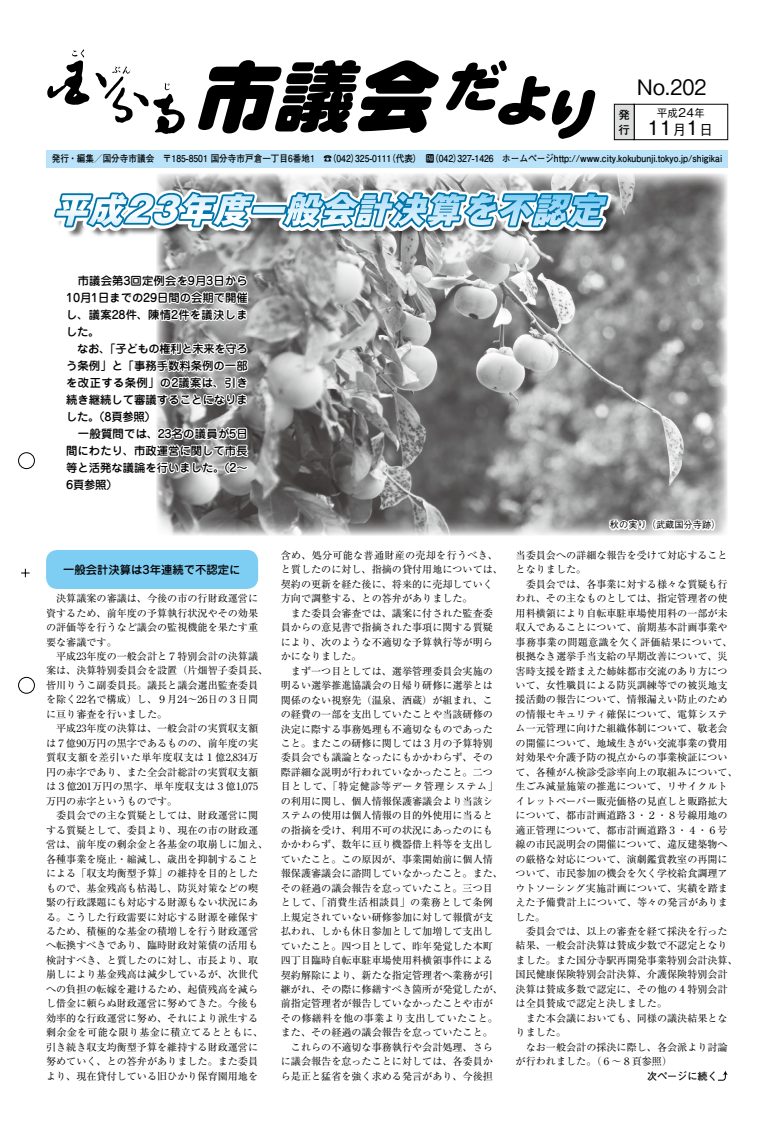
<style>
.page{position:relative;width:774px;height:1146px;background:#fff}
.page>*{position:absolute;margin:0;border:0;box-sizing:border-box;transform-origin:0 0}
.t1{font:italic 800 34px "Gothic MB101 Pro";color:#fff}
.t2{font:500 21.3px "Gothic BBB Pr 6";color:#000}
.t3{font:500 19.8px "Gothic BBB Pr 6";color:#000}
.t4{font:500 11.3px/17px "Jun 34 Pro";color:#000}
.t5{font:700 11.3px/14.9px "Futo Go B101 Pr 6";color:#000}
.t6{font:500 10.6px "Gothic BBB Pr 6";color:#000}
.t7{font:10.1px/14.5px "Ryumin Pr 6";color:#000}
.t8{font:700 10.1px "Futo Go B101 Pr 6";color:#000}
.t9{font:700 9.6px "Futo Go B101 Pr 6";color:#000;scale:.9 1}
.t10{font:500 9.2px "Gothic BBB Pr 6";color:#000}
.s1{font-size:12px}
.s2{font-size:14.2px}
.s3{font-family:"Edisys OTF Gaiji";font-weight:400}
</style>
<div class="page">
<div style="left:46px;top:150px;width:682px;height:17px;background:#bae3f9"></div>
<svg style="left:18px;top:452px;width:17px;height:241px"></svg>
<div style="left:634px;top:104px;width:94px;height:36px;border:1px solid #000"></div>
<div style="left:614px;top:104px;width:20px;height:36px;background:#dcdddd"></div>
<div style="left:614px;top:104px;width:20px;height:36px;border:1px solid #000"></div>
<svg style="left:47px;top:49px;width:138px;height:85px"></svg>
<svg style="left:198px;top:60px;width:241px;height:73px"></svg>
<svg style="left:446px;top:60px;width:149px;height:79px"></svg>
<div style="left:46px;top:550px;width:212px;height:39px;background:#7ecef4;border-radius:11px"></div>
<svg style="left:718px;top:1070px;width:10px;height:10px"></svg>
<svg style="left:54px;top:173px;width:663px;height:363px"></svg>
<p class="t5" style="left:618px;top:107px;width:13px">発行</p>
<h2 class="t2" style="left:637px;top:70px;width:71px">No.202</h2>
<p class="t6" style="left:657px;top:105px;width:50px">平成<span class="s1">24</span>年</p>
<h3 class="t3" style="left:647px;top:111px;width:67px">11<span class="s2">月</span>1<span class="s2">日</span></h3>
<p class="t9" style="left:52px;top:151px;width:746px">発行・編集／国分寺市議会　〒185-8501 国分寺市戸倉一丁目6番地1　☎（042）325-0111（代表）　<span class="s3">思</span>（042）327-1426　ホームページhttp://www.city.kokubunji.tokyo.jp/shigikai</p>
<h1 class="t1" style="left:53px;top:181px;width:563px">平成23年度一般会計決算を不認定</h1>
<p class="t4" style="left:66px;top:271px;width:183px">　市議会第3回定例会を9月3日から<br>10月1日までの29日間の会期で開催し、議案28件、陳情2件を議決しました。<br>　なお、「子どもの権利と未来を守ろう条例」と「事務手数料条例の一部を改正する条例」の2議案は、引き続き継続して審議することになりました。（8頁参照）<br>　一般質問では、23名の議員が5日間にわたり、市政運営に関して市長等と活発な議論を行いました。（2〜<br>6頁参照）</p>
<p class="t4" style="left:63px;top:559px;width:179px">一般会計決算は3年連続で不認定に</p>
<p class="t7" style="left:46px;top:590px;width:224px">　決算議案の審議は、今後の市の行財政運営に資するため、前年度の予算執行状況やその効果の評価等を行うなど議会の監視機能を果たす重要な審議です。<br>　平成23年度の一般会計と7特別会計の決算議案は、決算特別委員会を設置（片畑智子委員長、皆川りうこ副委員長。議長と議会選出監査委員を除く22名で構成）し、9月24〜26日の3日間に亘り審査を行いました。<br>　平成23年度の決算は、一般会計の実質収支額は7億90万円の黒字であるものの、前年度の実質収支額を差引いた単年度収支は1億2,834万円の赤字であり、また全会計総計の実質収支額は3億201万円の黒字、単年度収支は3億1,075万円の赤字というものです。<br>　委員会での主な質疑としては、財政運営に関する質疑として、委員より、現在の市の財政運営は、前年度の剰余金と各基金の取崩しに加え、各種事業を廃止・縮減し、歳出を抑制することによる「収支均衡型予算」の維持を目的としたもので、基金残高も枯渇し、防災対策などの喫緊の行政課題にも対応する財源もない状況にある。こうした行政需要に対応する財源を確保するため、積極的な基金の積増しを行う財政運営へ転換すべきであり、臨時財政対策債の活用も検討すべき、と質したのに対し、市長より、取崩しにより基金残高は減少しているが、次世代への負担の転嫁を避けるため、起債残高を減らし借金に頼らぬ財政運営に努めてきた。今後も効率的な行政運営に努め、それにより派生する剰余金を可能な限り基金に積立てるとともに、引き続き収支均衡型予算を維持する財政運営に努めていく、との答弁がありました。また委員より、現在貸付している旧ひかり保育園用地を</p>
<p class="t7" style="left:281px;top:547px;width:224px">含め、処分可能な普通財産の売却を行うべき、と質したのに対し、指摘の貸付用地については、契約の更新を経た後に、将来的に売却していく方向で調整する、との答弁がありました。<br>　また委員会審査では、議案に付された監査委員からの意見書で指摘された事項に関する質疑により、次のような不適切な予算執行等が明らかになりました。<br>　まず一つ目としては、選挙管理委員会実施の明るい選挙推進協議会の日帰り研修に選挙とは関係のない視察先（温泉、酒蔵）が組まれ、この経費の一部を支出していたことや当該研修の決定に際する事務処理も不適切なものであったこと。またこの研修に関しては3月の予算特別委員会でも議論となったにもかかわらず、その際詳細な説明が行われていなかったこと。二つ目として、「特定健診等データ管理システム」の利用に関し、個人情報保護審議会より当該システムの使用は個人情報の目的外使用に当るとの指摘を受け、利用不可の状況にあったのにもかかわらず、数年に亘り機器借上料等を支出していたこと。この原因が、事業開始前に個人情報保護審議会に諮問していなかったこと。また、その経過の議会報告を怠っていたこと。三つ目として、「消費生活相談員」の業務として条例上規定されていない研修参加に対して報償が支払われ、しかも休日参加として加増して支出していたこと。四つ目として、昨年発覚した本町四丁目臨時自転車駐車場使用料横領事件による契約解除により、新たな指定管理者へ業務が引継がれ、その際に修繕すべき箇所が発覚したが、前指定管理者が報告していなかったことや市がその修繕料を他の事業より支出していたこと。また、その経過の議会報告を怠っていたこと。　これらの不適切な事務執行や会計処理、さらに議会報告を怠ったことに対しては、各委員から是正と猛省を強く求める発言があり、今後担</p>
<p class="t10" style="left:610px;top:517px;width:112px">秋の実り（武蔵国分寺跡）</p>
<p class="t7" style="left:515px;top:547px;width:224px">当委員会への詳細な報告を受けて対応することとなりました。<br>　委員会では、各事業に対する様々な質疑も行われ、その主なものとしては、指定管理者の使用料横領により自転車駐車場使用料の一部が未収入であることについて、前期基本計画事業や事務事業の問題意識を欠く評価結果について、根拠なき選挙手当支給の早期改善について、災害時支援を踏まえた姉妹都市交流のあり方について、女性職員による防災訓練等での被災地支援活動の報告について、情報漏えい防止のための情報セキュリティ確保について、電算システム一元管理に向けた組織体制について、敬老会の開催について、地域生きがい交流事業の費用対効果や介護予防の視点からの事業検証について、各種がん検診受診率向上の取組みについて、生ごみ減量施策の推進について、リサイクルトイレットペーパー販売価格の見直しと販路拡大について、都市計画道路3・2・8号線用地の適正管理について、都市計画道路3・4・6号線の市民説明会の開催について、違反建築物への厳格な対応について、演劇鑑賞教室の再開について、市民参加の機会を欠く学校給食調理アウトソーシング実施計画について、実績を踏まえた予備費計上について、等々の発言がありました。<br>　委員会では、以上の審査を経て採決を行った結果、一般会計決算は賛成少数で不認定となりました。また国分寺駅再開発事業特別会計決算、国民健康保険特別会計決算、介護保険特別会計決算は賛成多数で認定に、その他の4特別会計は全員賛成で認定と決しました。<br>　また本会議においても、同様の議決結果となりました。<br>　なお一般会計の採決に際し、各会派より討論が行われました。（6〜8頁参照）</p>
<p class="t8" style="left:647px;top:1067px;width:72px">次ページに続く</p>
</div>
